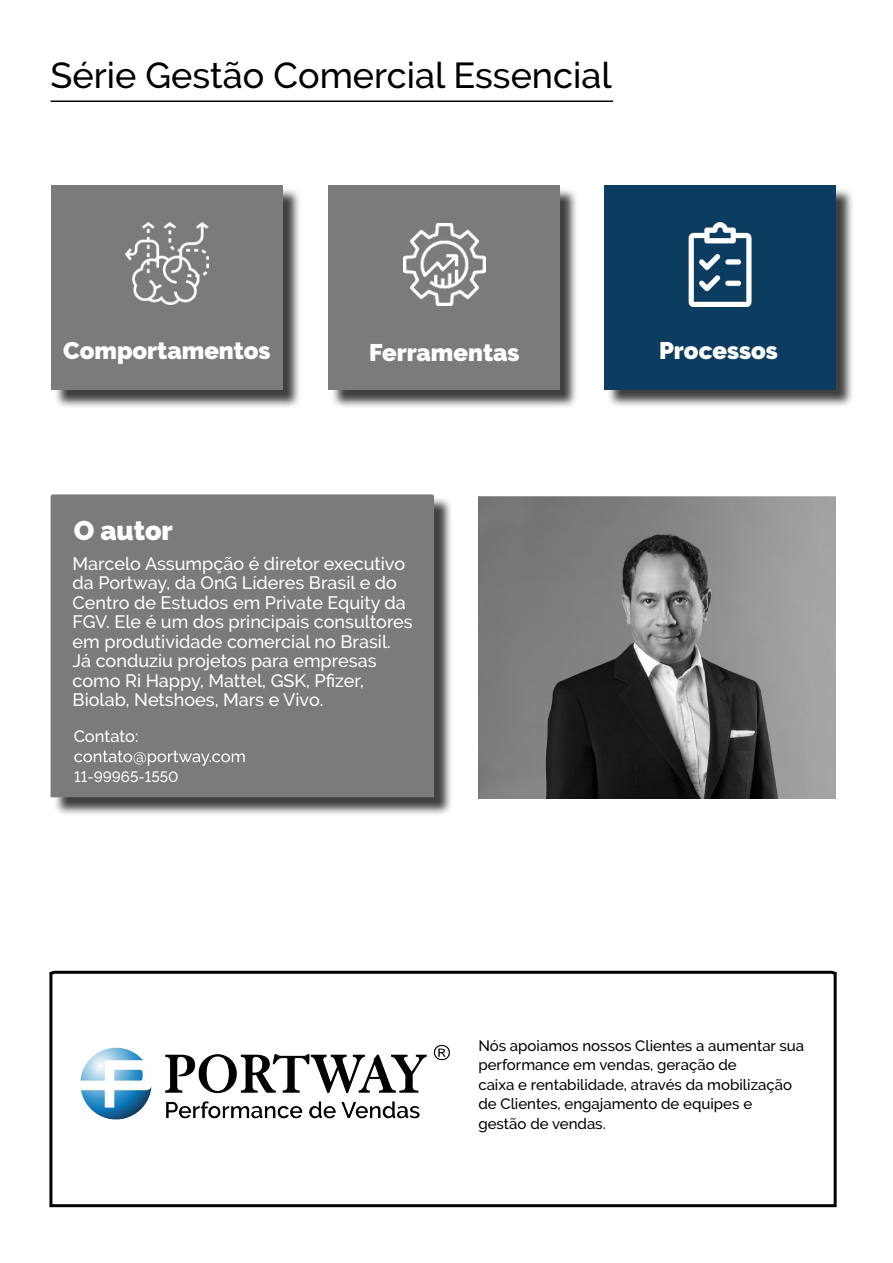
<style>
.page{position:relative;width:893px;height:1263px;background:#fff}
.page>*{position:absolute;margin:0;border:0;box-sizing:border-box;transform-origin:0 0}
.t1{font:500 36px "Raleway";color:#000}
.t2{font:900 27px "Raleway";color:#fff}
.t3{font:900 24px "Raleway";color:#fff}
.t4{font:500 18px/19.5px "Raleway";color:#fff}
.t5{font:500 16.5px "Raleway";color:#fff}
.t6{font:500 15px/19.5px "Raleway";color:#000}
.t7{font:500 15px "Raleway";color:#fff}
</style>
<div class="page">
<svg style="left:53px;top:497px;width:398px;height:317px;background:#828282"></svg>
<div style="left:51px;top:494px;width:383px;height:303px;background:#7b7b7b"></div>
<svg style="left:609px;top:189px;width:243px;height:217px;background:#888"></svg>
<div style="left:604px;top:185px;width:232px;height:205px;background:#0c3c60"></div>
<svg style="left:333px;top:189px;width:243px;height:218px;background:#868686"></svg>
<div style="left:329px;top:185px;width:231px;height:205px;background:#7b7b7b"></div>
<svg style="left:56px;top:189px;width:243px;height:218px;background:#868686"></svg>
<div style="left:51px;top:185px;width:232px;height:205px;background:#7b7b7b"></div>
<img style="left:688px;top:223px;width:64px;height:83px">
<hr style="left:51px;top:100px;width:562px;height:2px;background:#080607">
<img style="left:126px;top:223px;width:82px;height:82px">
<svg style="left:74px;top:751px;width:171px;height:15px;background:#989898"></svg>
<img style="left:403px;top:223px;width:82px;height:83px">
<svg style="left:49px;top:970px;width:788px;height:238px"></svg>
<img style="left:68px;top:1036px;width:393px;height:107px">
<img style="left:478px;top:497px;width:358px;height:301px">
<h1 class="t1" style="left:51px;top:54px;width:563px">Série Gestão Comercial Essencial</h1>
<h3 class="t3" style="left:63px;top:337px;width:209px">Comportamentos</h3>
<h3 class="t3" style="left:369px;top:339px;width:152px">Ferramentas</h3>
<h3 class="t3" style="left:659px;top:337px;width:120px">Processos</h3>
<h2 class="t2" style="left:74px;top:515px;width:101px">O autor</h2>
<p class="t4" style="left:73px;top:554px;width:342px">Marcelo Assumpção é diretor executivo da Portway, da OnG Líderes Brasil e do Centro de Estudos em Private Equity da FGV. Ele é um dos principais consultores em produtividade comercial no Brasil.<br>Já conduziu projetos para empresas como Ri Happy, Mattel, GSK, Pfizer, Biolab, Netshoes, Mars e Vivo.</p>
<p class="t5" style="left:74px;top:727px;width:66px">Contato:</p>
<p class="t7" style="left:74px;top:768px;width:106px">11-99965-1550</p>
<p class="t6" style="left:478px;top:1036px;width:327px">Nós apoiamos nossos Clientes a aumentar sua performance em vendas, geração de<br>caixa e rentabilidade, através da mobilização de Clientes, engajamento de equipes e<br>gestão de vendas.</p>
</div>
